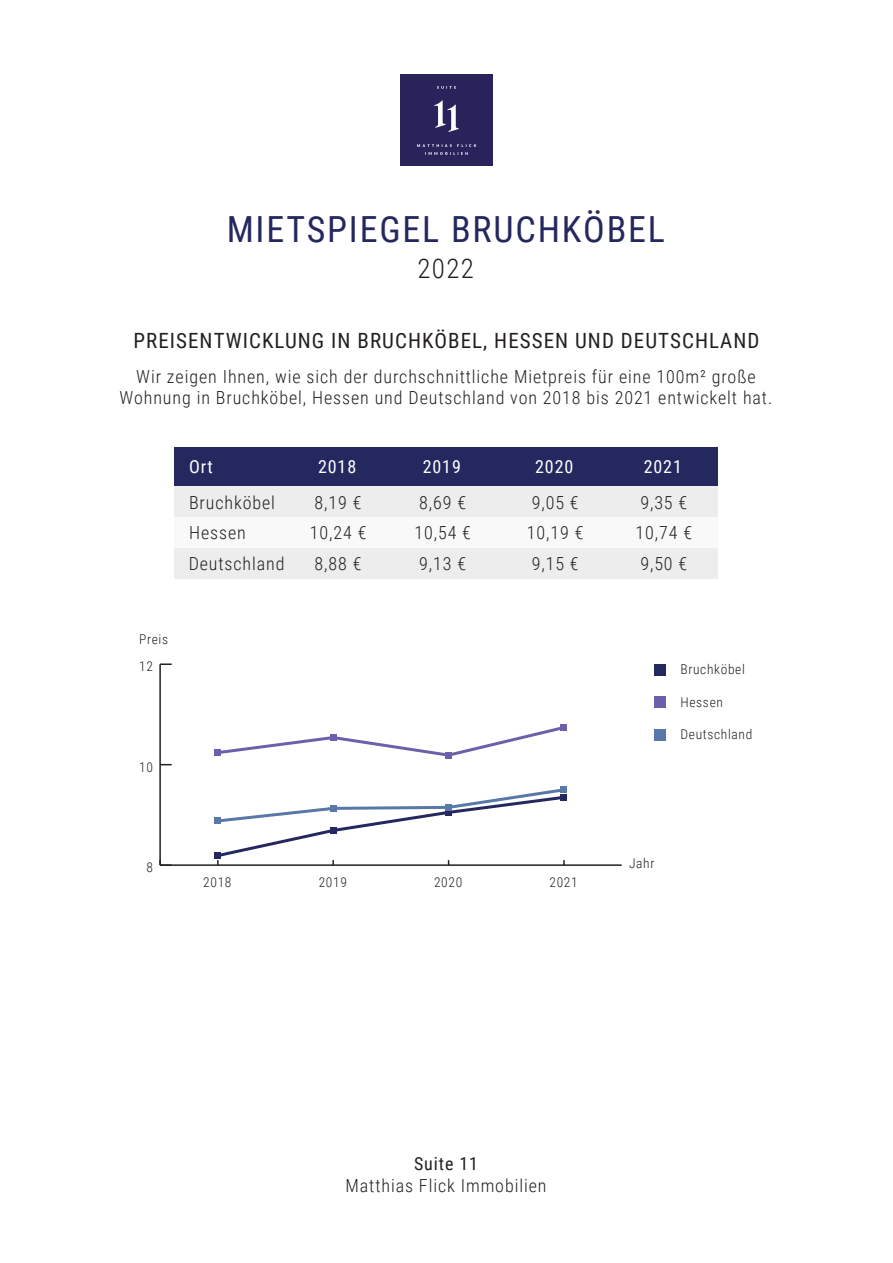
<style>
.page{position:relative;width:893px;height:1263px;background:#fff}
.page>*{position:absolute;margin:0;border:0;box-sizing:border-box;transform-origin:0 0}
.t1{font:36px "Roboto Condensed";letter-spacing:.05em;color:#24285f}
.t2{font:300 27px "Roboto Condensed";color:#231f20}
.t3{font:21px "Roboto Condensed";letter-spacing:.05em;color:#231f20}
.t4{font:300 18px/30.8px "Roboto Condensed";letter-spacing:.05em;color:#231f20}
.t5{font:18px "Roboto Condensed";letter-spacing:.05em;color:#fff}
.t6{font:18px "Roboto Condensed";letter-spacing:.05em;color:#231f20}
.t7{font:300 13.5px "Roboto Condensed";letter-spacing:.05em;color:#231f20}
</style>
<div class="page">
<div style="left:401px;top:74px;width:91px;height:91px;background:#29235c"></div>
<div style="left:175px;top:448px;width:543px;height:38px;background:#24285f"></div>
<div style="left:175px;top:486px;width:543px;height:31px;background:#ecedec"></div>
<div style="left:175px;top:517px;width:543px;height:31px;background:#f9f9f9"></div>
<div style="left:175px;top:548px;width:543px;height:30px;background:#ecedec"></div>
<hr style="left:160px;top:864px;width:462px;height:2px;background:#231f20">
<hr style="left:159px;top:664px;width:2px;height:201px;background:#231f20">
<svg style="left:159px;top:860px;width:13px;height:6px"></svg>
<svg style="left:160px;top:663px;width:12px;height:2px"></svg>
<svg style="left:214px;top:724px;width:347px;height:35px"></svg>
<div style="left:215px;top:749px;width:6px;height:7px;background:#6c60aa"></div>
<div style="left:330px;top:734px;width:6px;height:7px;background:#6c60aa"></div>
<div style="left:445px;top:752px;width:7px;height:6px;background:#6c60aa"></div>
<div style="left:561px;top:724px;width:6px;height:7px;background:#6c60aa"></div>
<svg style="left:214px;top:786px;width:353px;height:79px"></svg>
<div style="left:330px;top:805px;width:6px;height:7px;background:#5878a7"></div>
<div style="left:445px;top:804px;width:7px;height:7px;background:#5878a7"></div>
<div style="left:561px;top:786px;width:6px;height:7px;background:#5878a7"></div>
<div style="left:654px;top:664px;width:11px;height:12px;background:#24285f"></div>
<div style="left:654px;top:696px;width:11px;height:12px;background:#6c60aa"></div>
<div style="left:654px;top:729px;width:11px;height:11px;background:#5878a7"></div>
<h1 class="t1" style="left:227px;top:204px;width:440px">MIETSPIEGEL BRUCHKÖBEL</h1>
<h2 class="t2" style="left:417px;top:249px;width:58px">2022</h2>
<p class="t3" style="left:134px;top:326px;width:627px">PREISENTWICKLUNG IN BRUCHKÖBEL, HESSEN UND DEUTSCHLAND</p>
<p class="t4" style="left:120px;top:365px;width:654px;line-height:21.6px;text-align:center">Wir zeigen Ihnen, wie sich der durchschnittliche Mietpreis für eine 100m² große<br>Wohnung in Bruchköbel, Hessen und Deutschland von 2018 bis 2021 entwickelt hat.</p>
<p class="t5" style="left:189px;top:454px;width:25px">Ort</p>
<p class="t5" style="left:318px;top:454px;width:40px">2018</p>
<p class="t4" style="left:189px;top:486px;width:88px">Bruchköbel</p>
<p class="t4" style="left:310px;top:486px;width:58px">8,19 €<br>10,24 €<br>8,88 €</p>
<p class="t4" style="left:414px;top:486px;width:58px">8,69 €<br>10,54 €<br>9,13 €</p>
<p class="t4" style="left:527px;top:486px;width:58px">9,05 €<br>10,19 €<br>9,15 €</p>
<p class="t4" style="left:635px;top:486px;width:58px">9,35 €<br>10,74 €<br>9,50 €</p>
<p class="t5" style="left:423px;top:454px;width:40px">2019</p>
<p class="t5" style="left:535px;top:454px;width:40px">2020</p>
<p class="t5" style="left:644px;top:454px;width:40px">2021</p>
<p class="t4" style="left:189px;top:517px;width:97px">Hessen<br>Deutschland</p>
<p class="t7" style="left:139px;top:630px;width:31px">Preis</p>
<p class="t7" style="left:139px;top:657px;width:15px">12</p>
<p class="t7" style="left:680px;top:660px;width:66px">Bruchköbel</p>
<p class="t7" style="left:680px;top:692px;width:44px">Hessen</p>
<p class="t7" style="left:680px;top:725px;width:73px">Deutschland</p>
<p class="t7" style="left:139px;top:757px;width:15px">10</p>
<p class="t7" style="left:146px;top:858px;width:8px">8</p>
<p class="t7" style="left:203px;top:872px;width:30px">2018</p>
<p class="t7" style="left:319px;top:872px;width:30px">2019</p>
<p class="t7" style="left:434px;top:872px;width:30px">2020</p>
<p class="t7" style="left:549px;top:872px;width:30px">2021</p>
<p class="t7" style="left:629px;top:854px;width:27px">Jahr</p>
<p class="t6" style="left:414px;top:1151px;width:66px">Suite 11</p>
<p class="t4" style="left:345px;top:1169px;width:203px">Matthias Flick Immobilien</p>
</div>
